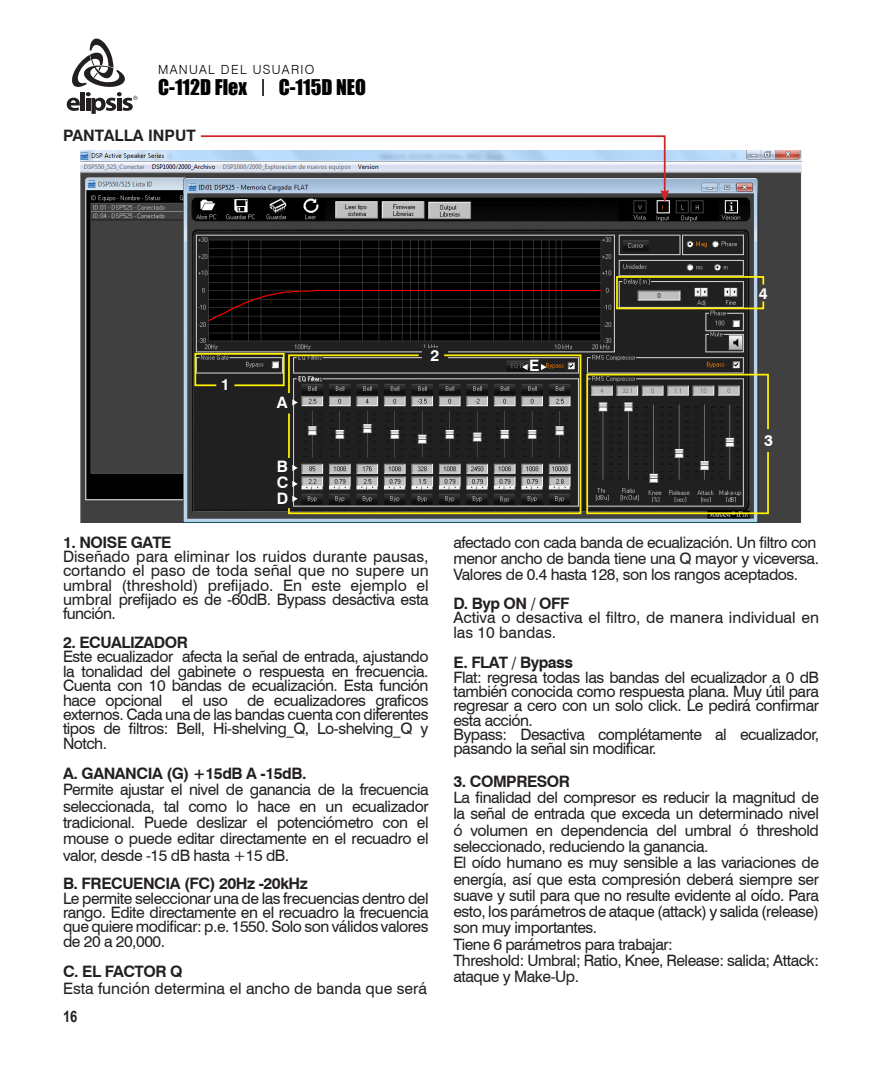
<style>
.page{position:relative;width:882px;height:1071px;background:#fff}
.page>*{position:absolute;margin:0;border:0;box-sizing:border-box;transform-origin:0 0}
.t1{font:19.95px "Impact";color:#000}
.t2{font:15.75px/14.3px "Swiss 721 BT";letter-spacing:-.03em;color:#231f20;text-align:justify}
.t3{font:700 15.75px "Swiss 721 BT";letter-spacing:-.03em;color:#231f20}
.t4{font:15.75px/14.3px "Swiss 721 BT";color:#231f20}
.t5{font:700 15.75px "Swiss 721 BT";color:#231f20}
.t6{font:700 15.75px "Swiss 721 BT";color:#fff}
.t7{font:700 15.75px "Arial Narrow";color:#231f20}
.t8{font:300 12.6px "Swiss 721 BT";letter-spacing:.11em;color:#000}
</style>
<div class="page">
<svg style="left:67px;top:38px;width:71px;height:76px"></svg>
<svg style="left:262px;top:79px;width:2px;height:17px"></svg>
<img style="left:81px;top:151px;width:720px;height:371px">
<svg style="left:199px;top:135px;width:470px;height:67px"></svg>
<div style="left:422px;top:349px;width:26px;height:14px;background:#202020"></div>
<svg style="left:287px;top:354px;width:295px;height:161px"></svg>
<hr style="left:288px;top:413px;width:2px;height:45px;background:#fff101">
<svg style="left:194px;top:352px;width:226px;height:54px"></svg>
<svg style="left:585px;top:373px;width:185px;height:142px"></svg>
<svg style="left:615px;top:275px;width:150px;height:35px"></svg>
<p class="t8" style="left:158px;top:62px;width:158px">MANUAL DEL USUARIO</p>
<p class="t1" style="left:158px;top:72px;width:90px">C-112D Flex</p>
<p class="t1" style="left:279px;top:72px;width:89px">C-115D NEO</p>
<p class="t5" style="left:63px;top:126px;width:134px">PANTALLA INPUT</p>
<p class="t6" style="left:759px;top:284px;width:10px">4</p>
<p class="t6" style="left:221px;top:375px;width:10px">1</p>
<p class="t6" style="left:277px;top:393px;width:12px">A</p>
<p class="t6" style="left:277px;top:457px;width:13px">B</p>
<p class="t6" style="left:277px;top:473px;width:13px">C</p>
<p class="t6" style="left:277px;top:489px;width:13px">D</p>
<p class="t6" style="left:431px;top:345px;width:10px">2</p>
<p class="t3" style="left:63px;top:533px;width:110px">1. NOISE GATE</p>
<p class="t2" style="left:63px;top:549px;width:367px">Diseñado para eliminar los ruidos durante pausas, cortando el paso de toda señal que no supere un umbral (threshold) prefijado. En este ejemplo el umbral prefijado es de -60dB. Bypass desactiva esta función.</p>
<p class="t3" style="left:63px;top:633px;width:126px">2. ECUALIZADOR</p>
<p class="t2" style="left:63px;top:650px;width:367px">Este ecualizador afecta la señal de entrada, ajustando la tonalidad del gabinete o respuesta en frecuencia.<br>Cuenta con 10 bandas de ecualización. Esta función hace opcional el uso de ecualizadores graficos externos. Cada una de las bandas cuenta con diferentes tipos de filtros: Bell, Hi-shelving_Q, Lo-shelving_Q y Notch.</p>
<p class="t3" style="left:63px;top:764px;width:245px">A. GANANCIA (G) +15dB A -15dB.</p>
<p class="t2" style="left:63px;top:782px;width:367px;line-height:16.3px">Permite ajustar el nivel de ganancia de la frecuencia seleccionada, tal como lo hace en un ecualizador tradicional. Puede deslizar el potenciómetro con el mouse o puede editar directamente en el recuadro el valor, desde -15 dB hasta +15 dB.</p>
<p class="t3" style="left:63px;top:874px;width:246px">B. FRECUENCIA (FC) 20Hz -20kHz</p>
<p class="t2" style="left:63px;top:891px;width:367px">Le permite seleccionar una de las frecuencias dentro del rango. Edite directamente en el recuadro la frecuencia que quiere modificar: p.e. 1550. Solo son válidos valores de 20 a 20,000.</p>
<p class="t3" style="left:63px;top:962px;width:121px">C. EL FACTOR Q</p>
<p class="t4" style="left:63px;top:981px;width:366px">Esta función determina el ancho de banda que será</p>
<p class="t7" style="left:63px;top:1004px;width:16px">16</p>
<p class="t6" style="left:529px;top:356px;width:12px">E</p>
<p class="t6" style="left:764px;top:431px;width:10px">3</p>
<p class="t2" style="left:453px;top:534px;width:367px;line-height:16.3px;text-align:left">afectado con cada banda de ecualización. Un filtro con menor ancho de banda tiene una Q mayor y viceversa.<br>Valores de 0.4 hasta 128, son los rangos aceptados.</p>
<p class="t3" style="left:453px;top:594px;width:118px">D. Byp ON / OFF</p>
<p class="t4" style="left:453px;top:610px;width:367px">Activa o desactiva el filtro, de manera individual en las 10 bandas.</p>
<p class="t3" style="left:453px;top:653px;width:121px">E. FLAT / Bypass</p>
<p class="t2" style="left:453px;top:670px;width:367px;text-align:left">Flat: regresa todas las bandas del ecualizador a 0 dB también conocida como respuesta plana. Muy útil para regresar a cero con un solo click. Le pedirá confirmar esta acción.<br>Bypass: Desactiva complétamente al ecualizador, pasando la señal sin modificar.</p>
<p class="t3" style="left:453px;top:772px;width:118px">3. COMPRESOR</p>
<p class="t2" style="left:453px;top:789px;width:367px;line-height:16.3px;text-align:left">La finalidad del compresor es reducir la magnitud de la señal de entrada que exceda un determinado nivel ó volumen en dependencia del umbral ó threshold seleccionado, reduciendo la ganancia.<br>El oído humano es muy sensible a las variaciones de energía, así que esta compresión deberá siempre ser suave y sutil para que no resulte evidente al oído. Para esto, los parámetros de ataque (attack) y salida (release) son muy importantes.<br>Tiene 6 parámetros para trabajar:<br>Threshold: Umbral; Ratio, Knee, Release: salida; Attack: ataque y Make-Up.</p>
</div>
